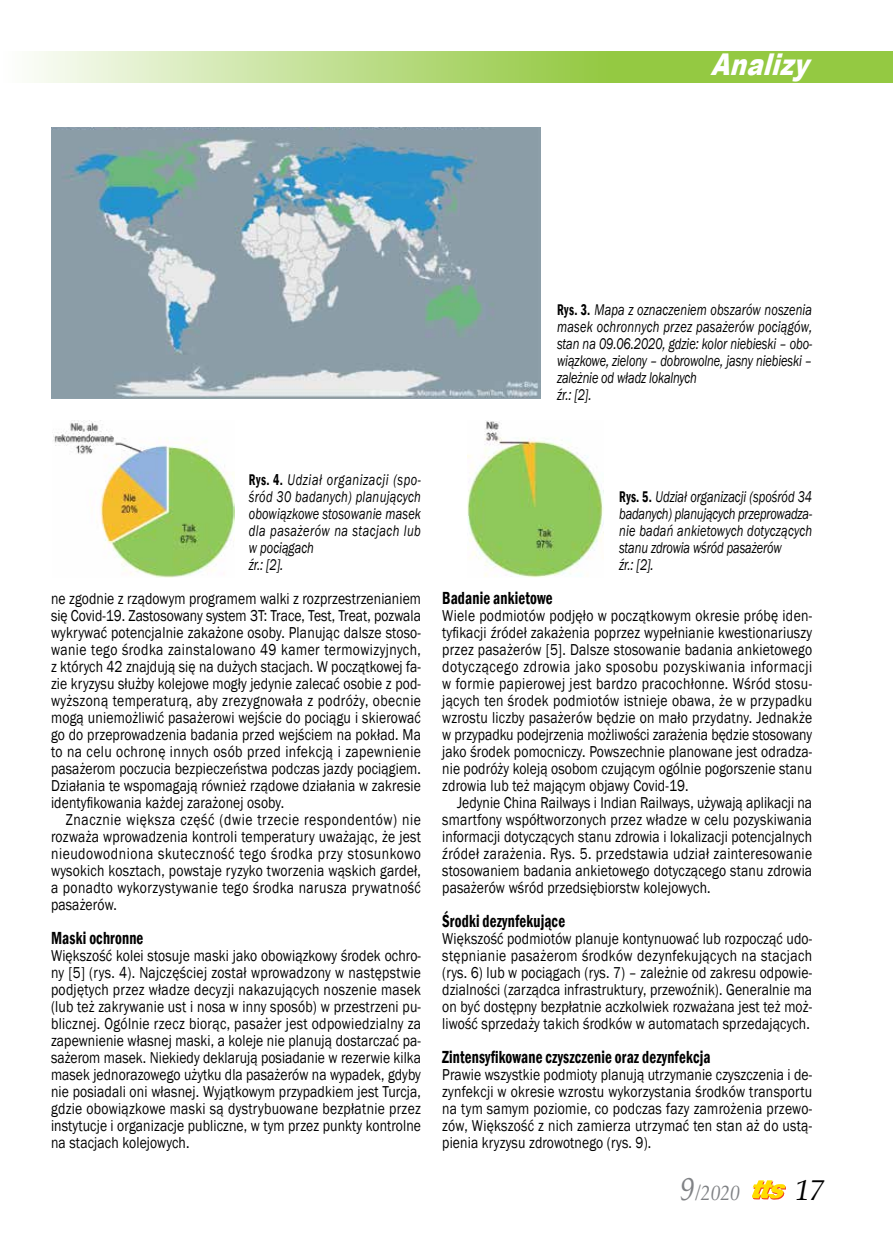
<style>
.page{position:relative;width:893px;height:1251px;background:#fff}
.page>*{position:absolute;margin:0;border:0;box-sizing:border-box;transform-origin:0 0}
.t1{font:italic 900 30px "Arial";color:#fff;scale:.8 1}
.t2{font:italic 30px "Palatino Linotype";color:#000}
.t3{font:italic 21.45px "Palatino Linotype";color:#808285;scale:.91 1}
.t4{font:600 condensed 18px "Franklin Gothic";letter-spacing:.01em;color:#000;scale:.83 1}
.t5{font:16.2px/17px "Franklin Gothic";letter-spacing:.01em;color:#000;text-align:justify;scale:.84 1}
.t6{font:italic 15.9px/17px "Franklin Gothic";color:#000;scale:.78 1}
.t7{font:italic 15.9px/17px "Franklin Gothic";letter-spacing:.025em;color:#000;scale:.78 1}
.s1{font-weight:600;font-style:normal;font-stretch:condensed}
.s2{font-size:33px}
</style>
<div class="page">
<svg style="left:32px;top:51px;width:861px;height:32px"></svg>
<svg style="left:752px;top:1180px;width:34px;height:19px"></svg>
<img style="left:51px;top:128px;width:489px;height:270px">
<img style="left:53px;top:420px;width:181px;height:157px">
<img style="left:468px;top:421px;width:136px;height:156px">
<h1 class="t1" style="left:710px;top:43px;width:137px">Analizy</h1>
<p class="t6" style="left:557px;top:301px;width:329px"><span class="s1">Rys. 3.</span> Mapa z oznaczeniem obszarów noszenia masek ochronnych przez pasażerów pociągów, stan na 09.06.2020, gdzie: kolor niebieski – obo&shy;wiązkowe, zielony – dobrowolne, jasny niebieski – zależnie od władz lokalnych<br>źr.: [2].</p>
<p class="t7" style="left:249px;top:471px;width:222px"><span class="s1">Rys. 4.</span> Udział organizacji (spo&shy;śród 30 badanych) planujących obowiązkowe stosowanie masek dla pasażerów na stacjach lub w pociągach<br>źr.: [2].</p>
<p class="t5" style="left:51px;top:590px;width:442px">ne zgodnie z rządowym programem walki z rozprzestrzenianiem się Covid-19. Zastosowany system 3T: Trace, Test, Treat, pozwala wykrywać potencjalnie zakażone osoby. Planując dalsze stoso&shy;wanie tego środka zainstalowano 49 kamer termowizyjnych, z których 42 znajdują się na dużych stacjach. W początkowej fa&shy;zie kryzysu służby kolejowe mogły jedynie zalecać osobie z pod&shy;wyższoną temperaturą, aby zrezygnowała z podróży, obecnie mogą uniemożliwić pasażerowi wejście do pociągu i skierować go do przeprowadzenia badania przed wejściem na pokład. Ma to na celu ochronę innych osób przed infekcją i zapewnienie pasażerom poczucia bezpieczeństwa podczas jazdy pociągiem.<br>Działania te wspomagają również rządowe działania w zakresie identyfikowania każdej zarażonej osoby.</p>
<p class="t5" style="left:51px;top:810px;width:442px;text-indent:15px">Znacznie większa część (dwie trzecie respondentów) nie rozważa wprowadzenia kontroli temperatury uważając, że jest nieudowodniona skuteczność tego środka przy stosunkowo wysokich kosztach, powstaje ryzyko tworzenia wąskich gardeł, a ponadto wykorzystywanie tego środka narusza prywatność pasażerów.</p>
<p class="t4" style="left:51px;top:925px;width:113px">Maski ochronne</p>
<p class="t5" style="left:51px;top:946px;width:442px">Większość kolei stosuje maski jako obowiązkowy środek ochro&shy;ny [5] (rys. 4). Najczęściej został wprowadzony w następstwie podjętych przez władze decyzji nakazujących noszenie masek (lub też zakrywanie ust i nosa w inny sposób) w przestrzeni pu&shy;blicznej. Ogólnie rzecz biorąc, pasażer jest odpowiedzialny za zapewnienie własnej maski, a koleje nie planują dostarczać pa&shy;sażerom masek. Niekiedy deklarują posiadanie w rezerwie kilka masek jednorazowego użytku dla pasażerów na wypadek, gdyby nie posiadali oni własnej. Wyjątkowym przypadkiem jest Turcja, gdzie obowiązkowe maski są dystrybuowane bezpłatnie przez instytucje i organizacje publiczne, w tym przez punkty kontrolne na stacjach kolejowych.</p>
<p class="t6" style="left:619px;top:488px;width:249px"><span class="s1">Rys. 5.</span> Udział organizacji (spośród 34 badanych) planujących przeprowadza&shy;nie badań ankietowych dotyczących stanu zdrowia wśród pasażerów<br>źr.: [2].</p>
<p class="t4" style="left:442px;top:585px;width:135px">Badanie ankietowe</p>
<p class="t5" style="left:442px;top:607px;width:442px">Wiele podmiotów podjęło w początkowym okresie próbę iden&shy;tyfikacji źródeł zakażenia poprzez wypełnianie kwestionariuszy przez pasażerów [5]. Dalsze stosowanie badania ankietowego dotyczącego zdrowia jako sposobu pozyskiwania informacji w formie papierowej jest bardzo pracochłonne. Wśród stosu&shy;jących ten środek podmiotów istnieje obawa, że w przypadku wzrostu liczby pasażerów będzie on mało przydatny. Jednakże w przypadku podejrzenia możliwości zarażenia będzie stosowany jako środek pomocniczy. Powszechnie planowane jest odradza&shy;nie podróży koleją osobom czującym ogólnie pogorszenie stanu zdrowia lub też mającym objawy Covid-19.</p>
<p class="t5" style="left:442px;top:794px;width:442px;text-indent:15px">Jedynie China Railways i Indian Railways, używają aplikacji na smartfony współtworzonych przez władze w celu pozyskiwania informacji dotyczących stanu zdrowia i lokalizacji potencjalnych źródeł zarażenia. Rys. 5. przedstawia udział zainteresowanie stosowaniem badania ankietowego dotyczącego stanu zdrowia pasażerów wśród przedsiębiorstw kolejowych.</p>
<p class="t4" style="left:442px;top:908px;width:150px">Środki dezynfekujące</p>
<p class="t5" style="left:442px;top:929px;width:442px">Większość podmiotów planuje kontynuować lub rozpocząć udo&shy;stępnianie pasażerom środków dezynfekujących na stacjach (rys. 6) lub w pociągach (rys. 7) – zależnie od zakresu odpowie&shy;dzialności (zarządca infrastruktury, przewoźnik). Generalnie ma on być dostępny bezpłatnie aczkolwiek rozważana jest też moż&shy;liwość sprzedaży takich środków w automatach sprzedających.</p>
<p class="t4" style="left:442px;top:1044px;width:325px">Zintensyfikowane czyszczenie oraz dezynfekcja</p>
<p class="t5" style="left:442px;top:1065px;width:442px">Prawie wszystkie podmioty planują utrzymanie czyszczenia i de&shy;zynfekcji w okresie wzrostu wykorzystania środków transportu na tym samym poziomie, co podczas fazy zamrożenia przewo&shy;zów, Większość z nich zamierza utrzymać ten stan aż do ustą&shy;pienia kryzysu zdrowotnego (rys. 9).</p>
<h2 class="t3" style="left:680px;top:1176px;width:67px"><span class="s2">9</span>/2020</h2>
<h1 class="t2" style="left:795px;top:1167px;width:31px">17</h1>
</div>
